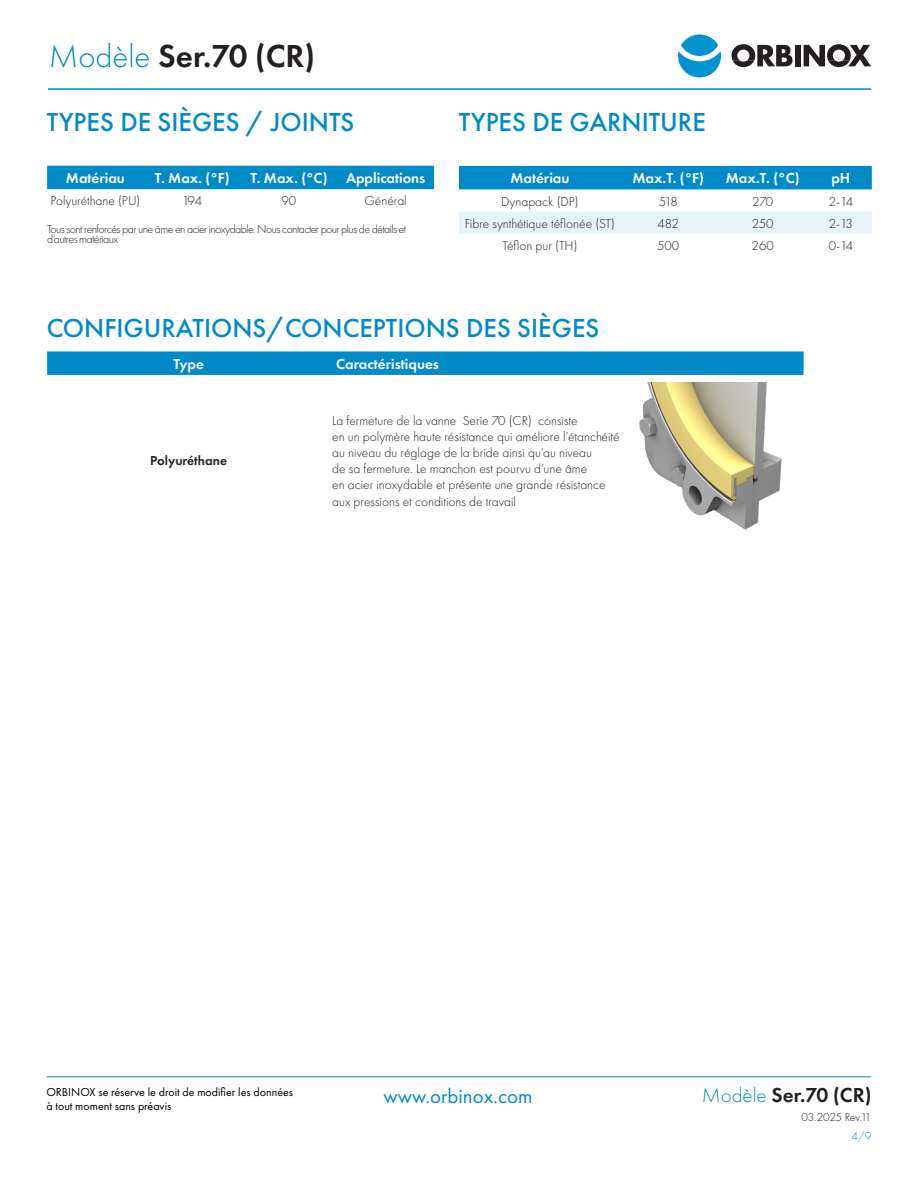
<style>
.page{position:relative;width:918px;height:1188px;background:#fff}
.page>*{position:absolute;margin:0;border:0;box-sizing:border-box;transform-origin:0 0}
.Modelo{font:600 33px "Futura PT";color:#231f20}
.títulos_n1{font:500 27px "Futura PT";color:#008ac8}
.Modelo_folio{font:600 21px "Futura PT";color:#231f20}
.t1{font:21px "Futura PT";color:#008ac8}
.t_encabezado{font:600 15px "Futura PT";color:#fff}
.t_cuerpo{font:300 13.5px "Futura PT";color:#231f20}
.t_cuerpo-2{font:600 13.5px "Futura PT";color:#231f20}
.pie{font:300 12px/10.5px "Futura PT";letter-spacing:-.05em;color:#231f20}
.base{font:12px "Futura PT";color:#000}
.base-2{font:300 12px "Futura PT";letter-spacing:-.04em;color:#231f20}
.base-3{font:300 12px "Futura PT";color:#008ac8}
.s1{font-weight:300;color:#008ac8}
</style>
<div class="page">
<hr style="left:47px;top:1077px;width:824px;height:1px;background:#008ac8">
<hr style="left:48px;top:88px;width:823px;height:2px;background:#008ac8">
<div style="left:681px;top:35px;width:37px;height:21px;background:#0093d0;border-radius:50%"></div>
<svg style="left:678px;top:51px;width:43px;height:26px"></svg>
<svg style="left:732px;top:44px;width:61px;height:23px"></svg>
<div style="left:795px;top:45px;width:5px;height:21px;background:#231f20"></div>
<svg style="left:804px;top:44px;width:67px;height:23px"></svg>
<div style="left:47px;top:166px;width:387px;height:23px;background:#008ac8"></div>
<div style="left:459px;top:166px;width:413px;height:23px;background:#008ac8"></div>
<div style="left:459px;top:212px;width:413px;height:22px;background:#e6f3f9"></div>
<svg style="left:47px;top:351px;width:757px;height:24px;background:#068cc9"></svg>
<img style="left:639px;top:382px;width:143px;height:148px">
<p class="Modelo" style="left:49px;top:35px;width:268px"><span class="s1">Modèle</span> Ser.70 (CR)</p>
<p class="títulos_n1" style="left:47px;top:106px;width:309px">TYPES DE SIÈGES / JOINTS</p>
<p class="t_encabezado" style="left:66px;top:169px;width:61px">Matériau</p>
<p class="t_encabezado" style="left:155px;top:169px;width:77px">T. Max. (°F)</p>
<p class="t_encabezado" style="left:250px;top:169px;width:79px">T. Max. (°C)</p>
<p class="t_encabezado" style="left:346px;top:169px;width:81px">Applications</p>
<p class="t_cuerpo" style="left:51px;top:193px;width:91px">Polyuréthane (PU)</p>
<p class="t_cuerpo" style="left:182px;top:193px;width:22px">194</p>
<p class="t_cuerpo" style="left:282px;top:193px;width:16px">90</p>
<p class="t_cuerpo" style="left:365px;top:193px;width:44px">Général</p>
<p class="pie" style="left:47px;top:224px;width:361px">Tous sont renforcés par une âme en acier inoxydable. Nous contacter pour plus de détails et d’autres matériaux</p>
<p class="títulos_n1" style="left:459px;top:106px;width:248px">TYPES DE GARNITURE</p>
<p class="t_encabezado" style="left:510px;top:169px;width:61px">Matériau</p>
<p class="t_encabezado" style="left:632px;top:169px;width:73px">Max.T. (°F)</p>
<p class="t_encabezado" style="left:726px;top:169px;width:75px">Max.T. (°C)</p>
<p class="t_encabezado" style="left:831px;top:169px;width:20px">pH</p>
<p class="t_cuerpo" style="left:501px;top:194px;width:79px">Dynapack (DP)</p>
<p class="t_cuerpo" style="left:659px;top:194px;width:20px">518</p>
<p class="t_cuerpo" style="left:752px;top:194px;width:22px">270</p>
<p class="t_cuerpo" style="left:829px;top:194px;width:26px">2-14</p>
<p class="t_cuerpo" style="left:465px;top:216px;width:152px">Fibre synthétique téflonée (ST)</p>
<p class="t_cuerpo" style="left:658px;top:216px;width:23px">482</p>
<p class="t_cuerpo" style="left:752px;top:216px;width:23px">250</p>
<p class="t_cuerpo" style="left:829px;top:216px;width:26px">2-13</p>
<p class="t_cuerpo" style="left:502px;top:238px;width:77px">Téflon pur (TH)</p>
<p class="t_cuerpo" style="left:657px;top:238px;width:24px">500</p>
<p class="t_cuerpo" style="left:752px;top:238px;width:24px">260</p>
<p class="t_cuerpo" style="left:829px;top:238px;width:26px">0-14</p>
<p class="títulos_n1" style="left:47px;top:312px;width:554px">CONFIGURATIONS/CONCEPTIONS DES SIÈGES</p>
<p class="t_encabezado" style="left:173px;top:355px;width:32px">Type</p>
<p class="t_encabezado" style="left:336px;top:355px;width:104px">Caractéristiques</p>
<p class="t_cuerpo-2" style="left:150px;top:452px;width:78px">Polyuréthane</p>
<p class="t_cuerpo" style="left:332px;top:412px;width:247px">La fermeture de la vanne Serie 70 (CR) consiste</p>
<p class="t_cuerpo" style="left:332px;top:429px;width:289px">en un polymère haute résistance qui améliore l’étanchéité</p>
<p class="t_cuerpo" style="left:332px;top:445px;width:261px">au niveau du réglage de la bride ainsi qu’au niveau</p>
<p class="t_cuerpo" style="left:332px;top:461px;width:257px">de sa fermeture. Le manchon est pourvu d’une âme</p>
<p class="t_cuerpo" style="left:332px;top:477px;width:275px">en acier inoxydable et présente une grande résistance</p>
<p class="t_cuerpo" style="left:332px;top:493px;width:185px">aux pressions et conditions de travail</p>
<p class="base" style="left:46px;top:1085px;width:248px">ORBINOX se réserve le droit de modifier les données</p>
<h3 class="t1" style="left:383px;top:1083px;width:151px">www.orbinox.com</h3>
<p class="base" style="left:46px;top:1099px;width:127px">à tout moment sans préavis</p>
<p class="Modelo_folio" style="left:702px;top:1082px;width:171px"><span class="s1">Modèle</span> Ser.70 (CR)</p>
<p class="base-2" style="left:801px;top:1110px;width:72px">03.2025 Rev.11</p>
<p class="base-3" style="left:851px;top:1129px;width:22px">4/9</p>
</div>
